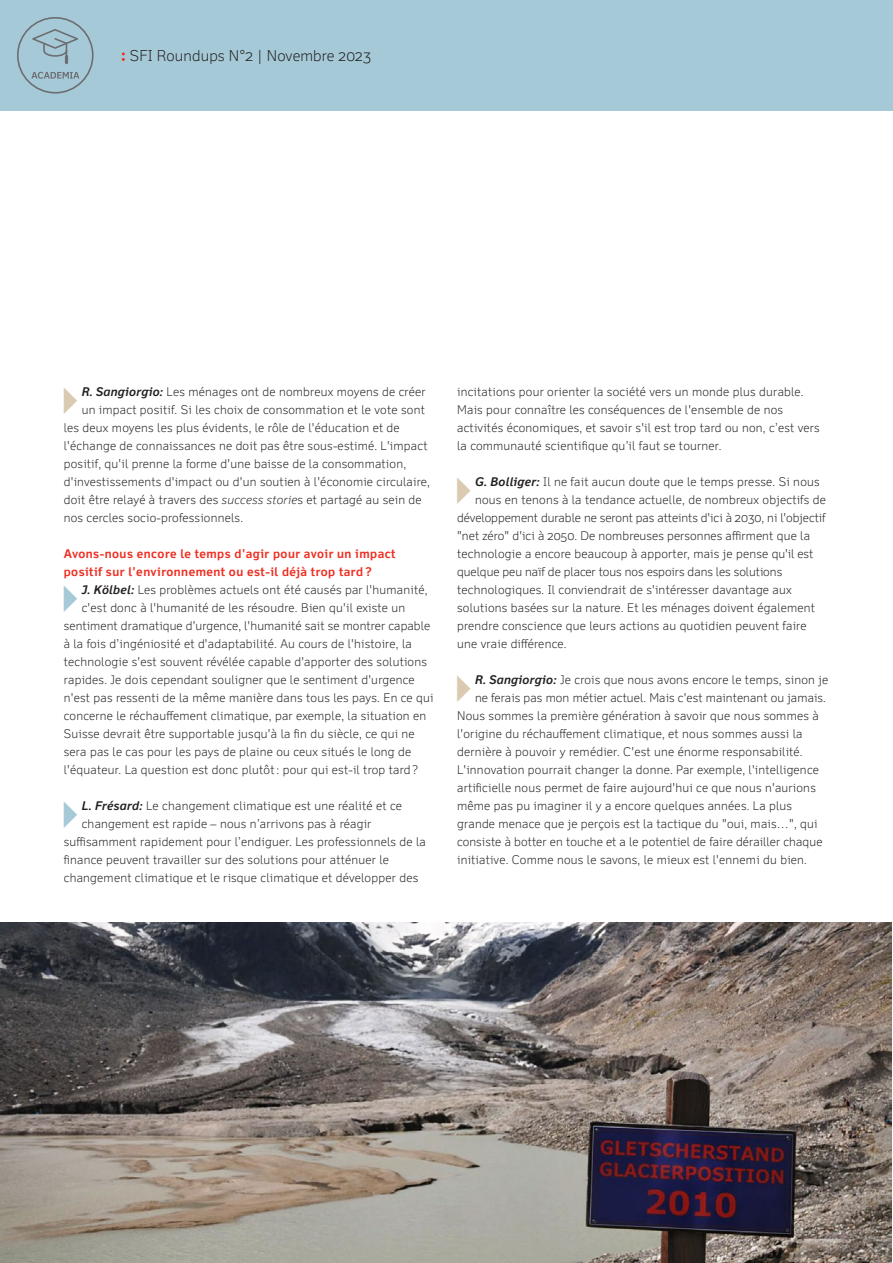
<style>
.page{position:relative;width:893px;height:1263px;background:#fff}
.page>*{position:absolute;margin:0;border:0;box-sizing:border-box;transform-origin:0 0}
.t1{font:300 15px "Felbridge Pro";letter-spacing:.01em;color:#231f20}
.Copy{font:300 12px/18px "Felbridge Pro";letter-spacing:.02em;color:#231f20}
.Copy-2{font:300 12px "Felbridge Pro";color:#231f20}
.Subtitle_ohne_absatz{font:700 12px/18px "Felbridge Pro";letter-spacing:.04em;color:#ee2e22}
.s1{font-family:"New Baskerville Std";font-weight:400;font-size:16.5px;color:#ee2e22}
.s2{font-weight:700;font-style:italic}
.s3{font-style:italic}
</style>
<div class="page">
<div style="left:0;top:0;width:893px;height:111px;background:#a5c9d7"></div>
<svg style="left:17px;top:17px;width:77px;height:77px"></svg>
<img style="left:0;top:923px;width:891px;height:340px">
<p class="t1" style="left:121px;top:47px;width:251px"><span class="s1">:</span> SFI Roundups N°2 | Novembre 2023</p>
<p class="Copy" style="left:82px;top:382px;width:345px"><span class="s2">R. Sangiorgio:</span> Les ménages ont de nombreux moyens de créer</p>
<p class="Copy" style="left:82px;top:400px;width:345px">un impact positif. Si les choix de consommation et le vote sont</p>
<p class="Copy" style="left:64px;top:418px;width:337px">les deux moyens les plus évidents, le rôle de l'éducation et de</p>
<p class="Copy" style="left:64px;top:436px;width:365px">l'échange de connaissances ne doit pas être sous-estimé. L'impact</p>
<p class="Copy" style="left:64px;top:454px;width:344px">positif, qu'il prenne la forme d'une baisse de la consommation,</p>
<p class="Copy" style="left:64px;top:472px;width:368px">d'investissements d'impact ou d'un soutien à l'économie circulaire,</p>
<p class="Copy" style="left:64px;top:490px;width:359px">doit être relayé à travers des <span class="s3">success storie</span>s et partagé au sein de</p>
<p class="Copy" style="left:64px;top:508px;width:181px">nos cercles socio-professionnels.</p>
<p class="Subtitle_ohne_absatz" style="left:64px;top:544px;width:333px">Avons-nous encore le temps d'agir pour avoir un impact positif sur l'environnement ou est-il déjà trop tard ?</p>
<p class="Copy" style="left:82px;top:580px;width:347px"><span class="s2">J. Kölbel:</span> Les problèmes actuels ont été causés par l'humanité,</p>
<p class="Copy" style="left:82px;top:598px;width:325px">c'est donc à l'humanité de les résoudre. Bien qu'il existe un</p>
<p class="Copy" style="left:64px;top:616px;width:368px">sentiment dramatique d'urgence, l'humanité sait se montrer capable</p>
<p class="Copy" style="left:64px;top:634px;width:349px">à la fois d’ingéniosité et d'adaptabilité. Au cours de l'histoire, la</p>
<p class="Copy" style="left:64px;top:652px;width:365px">technologie s'est souvent révélée capable d'apporter des solutions</p>
<p class="Copy" style="left:64px;top:670px;width:352px">rapides. Je dois cependant souligner que le sentiment d'urgence</p>
<p class="Copy" style="left:64px;top:688px;width:371px">n'est pas ressenti de la même manière dans tous les pays. En ce qui</p>
<p class="Copy" style="left:64px;top:706px;width:364px">concerne le réchauffement climatique, par exemple, la situation en</p>
<p class="Copy" style="left:64px;top:724px;width:352px">Suisse devrait être supportable jusqu'à la fin du siècle, ce qui ne</p>
<p class="Copy" style="left:64px;top:742px;width:349px">sera pas le cas pour les pays de plaine ou ceux situés le long de</p>
<p class="Copy" style="left:64px;top:760px;width:356px">l'équateur. La question est donc plutôt: pour qui est-il trop tard ?</p>
<p class="Copy" style="left:82px;top:796px;width:322px"><span class="s2">L. Frésard:</span> Le changement climatique est une réalité et ce</p>
<p class="Copy" style="left:82px;top:814px;width:291px">changement est rapide – nous n’arrivons pas à réagir</p>
<p class="Copy" style="left:64px;top:832px;width:364px">suffisamment rapidement pour l’endiguer. Les professionnels de la</p>
<p class="Copy" style="left:64px;top:850px;width:327px">finance peuvent travailler sur des solutions pour atténuer le</p>
<p class="Copy" style="left:64px;top:868px;width:356px">changement climatique et le risque climatique et développer des</p>
<p class="Copy" style="left:457px;top:382px;width:364px">incitations pour orienter la société vers un monde plus durable.<br>Mais pour connaître les conséquences de l'ensemble de nos activités économiques, et savoir s'il est trop tard ou non, c’est vers la communauté scientifique qu’il faut se tourner.</p>
<p class="Copy" style="left:475px;top:472px;width:346px"><span class="s2">G. Bolliger:</span> Il ne fait aucun doute que le temps presse. Si nous</p>
<p class="Copy" style="left:475px;top:490px;width:352px">nous en tenons à la tendance actuelle, de nombreux objectifs de</p>
<p class="Copy-2" style="left:457px;top:510px;width:370px">développement durable ne seront pas atteints d'ici à 2030, ni l'objectif</p>
<p class="Copy" style="left:457px;top:526px;width:354px">"net zéro" d'ici à 2050. De nombreuses personnes affirment que la</p>
<p class="Copy" style="left:457px;top:544px;width:358px">technologie a encore beaucoup à apporter, mais je pense qu'il est</p>
<p class="Copy-2" style="left:457px;top:564px;width:327px">quelque peu naïf de placer tous nos espoirs dans les solutions</p>
<p class="Copy" style="left:457px;top:580px;width:336px">technologiques. Il conviendrait de s'intéresser davantage aux</p>
<p class="Copy" style="left:457px;top:598px;width:359px">solutions basées sur la nature. Et les ménages doivent également</p>
<p class="Copy" style="left:457px;top:616px;width:351px">prendre conscience que leurs actions au quotidien peuvent faire</p>
<p class="Copy" style="left:457px;top:634px;width:111px">une vraie différence.</p>
<p class="Copy" style="left:475px;top:670px;width:355px"><span class="s2">R. Sangiorgio:</span> Je crois que nous avons encore le temps, sinon je</p>
<p class="Copy" style="left:475px;top:688px;width:352px">ne ferais pas mon métier actuel. Mais c'est maintenant ou jamais.</p>
<p class="Copy" style="left:457px;top:706px;width:363px">Nous sommes la première génération à savoir que nous sommes à</p>
<p class="Copy" style="left:457px;top:724px;width:347px">l'origine du réchauffement climatique, et nous sommes aussi la</p>
<p class="Copy" style="left:457px;top:742px;width:347px">dernière à pouvoir y remédier. C'est une énorme responsabilité.</p>
<p class="Copy" style="left:457px;top:760px;width:363px">L'innovation pourrait changer la donne. Par exemple, l'intelligence</p>
<p class="Copy" style="left:457px;top:778px;width:360px">artificielle nous permet de faire aujourd'hui ce que nous n'aurions</p>
<p class="Copy" style="left:457px;top:796px;width:336px">même pas pu imaginer il y a encore quelques années. La plus</p>
<p class="Copy" style="left:457px;top:814px;width:362px">grande menace que je perçois est la tactique du "oui, mais…", qui</p>
<p class="Copy" style="left:457px;top:832px;width:367px">consiste à botter en touche et a le potentiel de faire dérailler chaque</p>
<p class="Copy" style="left:457px;top:850px;width:351px">initiative. Comme nous le savons, le mieux est l'ennemi du bien.</p>
</div>
